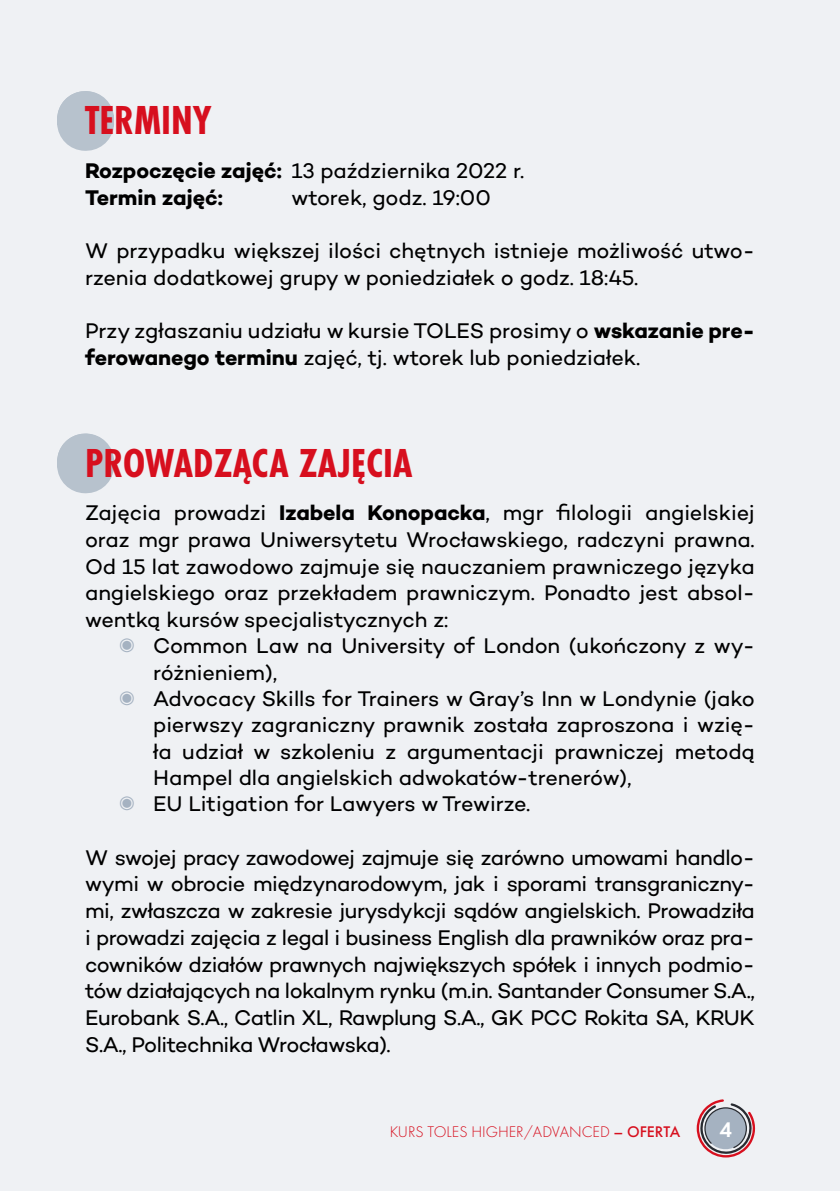
<style>
.page{position:relative;width:840px;height:1191px;background:#fff}
.page>*{position:absolute;margin:0;border:0;box-sizing:border-box;transform-origin:0 0}
.t1{font:700 42px "Futura PT Cond";color:#d70f1e}
.t2{font:600 22px "Futura PT";color:#fff}
.t3{font:21.6px/26.6px "Campton";letter-spacing:-.005em;color:#000}
.t4{font:700 21.6px/26.6px "Campton";color:#000}
.t5{font:300 16px "Futura PT";color:#d70f1e}
.s1{font-weight:400}
.s2{font-weight:700}
.s3{font-family:"DejaVu Sans";font-size:18px;color:#a5b2c1}
.s4{font-weight:500}
</style>
<div class="page">
<div style="left:0;top:0;width:839px;height:1191px;background:#eff1f4"></div>
<svg style="left:696px;top:1099px;width:58px;height:58px"></svg>
<svg style="left:57px;top:119px;width:56px;height:2px"></svg>
<hr style="left:85px;top:95px;width:1px;height:56px;background:#b7c2cd">
<hr style="left:85px;top:91px;width:1px;height:56px;background:#b7c2cd">
<svg style="left:57px;top:461px;width:56px;height:2px"></svg>
<hr style="left:85px;top:437px;width:1px;height:56px;background:#b7c2cd">
<hr style="left:85px;top:433px;width:1px;height:56px;background:#b7c2cd">
<h1 class="t1" style="left:85px;top:96px;width:128px">TERMINY</h1>
<p class="t4" style="left:85px;top:157px;width:440px">Rozpoczęcie zajęć: <span class="s1">13 października 2022 r.<br></span>Termin zajęć:</p>
<p class="t3" style="left:291px;top:183px;width:201px">wtorek, godz. 19:00</p>
<p class="t3" style="left:85px;top:237px;width:670px">W przypadku większej ilości chętnych istnieje możliwość utwo&shy;rzenia dodatkowej grupy w poniedziałek o godz. 18:45.</p>
<p class="t3" style="left:85px;top:317px;width:670px">Przy zgłaszaniu udziału w kursie TOLES prosimy o <span class="s2">wskazanie pre&shy;ferowanego terminu</span> zajęć, tj. wtorek lub poniedziałek.</p>
<h1 class="t1" style="left:85px;top:438px;width:329px">PROWADZĄCA ZAJĘCIA</h1>
<p class="t3" style="left:85px;top:499px;width:670px;text-align:justify">Zajęcia prowadzi <span class="s2">Izabela Konopacka</span>, mgr filologii angielskiej oraz mgr prawa Uniwersytetu Wrocławskiego, radczyni prawna.<br>Od 15 lat zawodowo zajmuje się nauczaniem prawniczego języka angielskiego oraz przekładem prawniczym. Ponadto jest absol&shy;wentką kursów specjalistycznych z:</p>
<p class="t3" style="left:119px;top:632px;width:636px"><span class="s3">◉</span> Common Law na University of London (ukończony z wy-</p>
<p class="t3" style="left:153px;top:658px;width:125px">różnieniem),</p>
<p class="t3" style="left:119px;top:685px;width:636px"><span class="s3">◉</span> Advocacy Skills for Trainers w Gray’s Inn w Londynie (jako</p>
<p class="t3" style="left:153px;top:711px;width:602px">pierwszy zagraniczny prawnik została zaproszona i wzię-</p>
<p class="t3" style="left:153px;top:737px;width:602px">ła udział w szkoleniu z argumentacji prawniczej metodą</p>
<p class="t3" style="left:153px;top:764px;width:479px">Hampel dla angielskich adwokatów-trenerów),</p>
<p class="t3" style="left:119px;top:790px;width:412px"><span class="s3">◉</span> EU Litigation for Lawyers w Trewirze.</p>
<p class="t3" style="left:85px;top:843px;width:670px;text-align:justify">W swojej pracy zawodowej zajmuje się zarówno umowami handlo&shy;wymi w obrocie międzynarodowym, jak i sporami transgraniczny&shy;mi, zwłaszcza w zakresie jurysdykcji sądów angielskich. Prowadziła i prowadzi zajęcia z legal i business English dla prawników oraz pra&shy;cowników działów prawnych największych spółek i innych podmio&shy;tów działających na lokalnym rynku (m.in. Santander Consumer S.A., Eurobank S.A., Catlin XL, Rawplung S.A., GK PCC Rokita SA, KRUK S.A., Politechnika Wrocławska).</p>
<p class="t5" style="left:389px;top:1122px;width:292px">KURS TOLES HIGHER/ADVANCED <span class="s4">– OFERTA</span></p>
<p class="t2" style="left:719px;top:1116px;width:14px">4</p>
</div>
